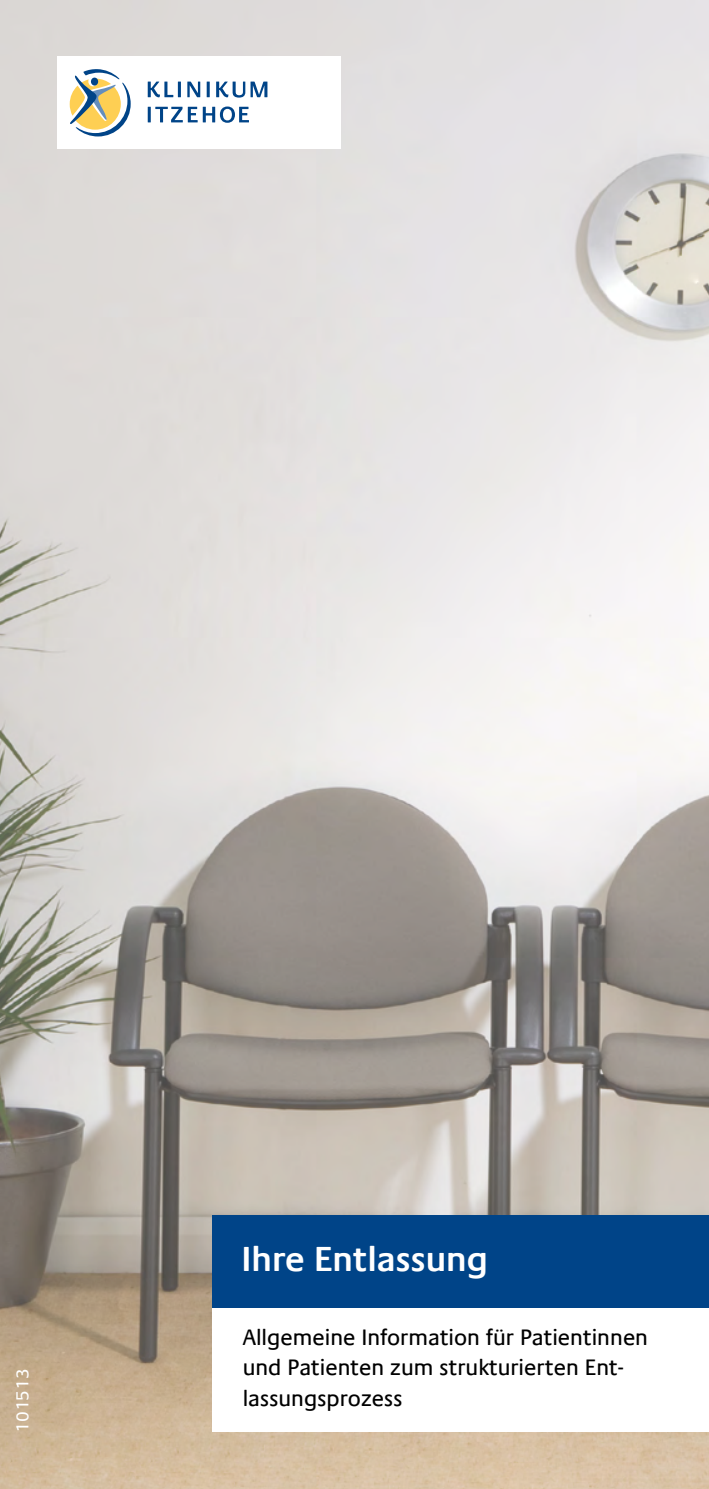
<style>
.page{position:relative;width:709px;height:1489px;background:#fff}
.page>*{position:absolute;margin:0;border:0;box-sizing:border-box;transform-origin:0 0}
.t1{font:600 35px "Praxis Com";color:#fff}
.t2{font:22.5px/30px "Praxis Com";color:#000}
._1_Rückseite_Text_7_5_pt{font:17.5px "Praxis Com";color:#fff}
</style>
<div class="page">
<img style="left:0;top:0;width:709px;height:1488px">
<div style="left:57px;top:57px;width:283px;height:92px;background:#fff"></div>
<svg style="left:70px;top:69px;width:61px;height:67px"></svg>
<svg style="left:155px;top:106px;width:94px;height:17px"></svg>
<hr style="left:148px;top:107px;width:3px;height:15px;background:#048">
<hr style="left:207px;top:82px;width:3px;height:15px;background:#048">
<svg style="left:187px;top:82px;width:13px;height:15px"></svg>
<hr style="left:178px;top:82px;width:3px;height:15px;background:#048">
<svg style="left:148px;top:82px;width:25px;height:15px"></svg>
<svg style="left:216px;top:82px;width:51px;height:16px"></svg>
<div style="left:212px;top:1306px;width:497px;height:125px;background:#fff"></div>
<div style="left:212px;top:1214px;width:497px;height:93px;background:#048"></div>
<p class="_1_Rückseite_Text_7_5_pt" style="left:12px;top:1432px;width:66px;rotate:-90deg">101513</p>
<p class="t1" style="left:241px;top:1238px;width:248px">Ihre Entlassung</p>
<p class="t2" style="left:243px;top:1322px;width:407px">Allgemeine Information für Patientinnen und Patienten zum strukturierten Ent&shy;lassungsprozess</p>
</div>
